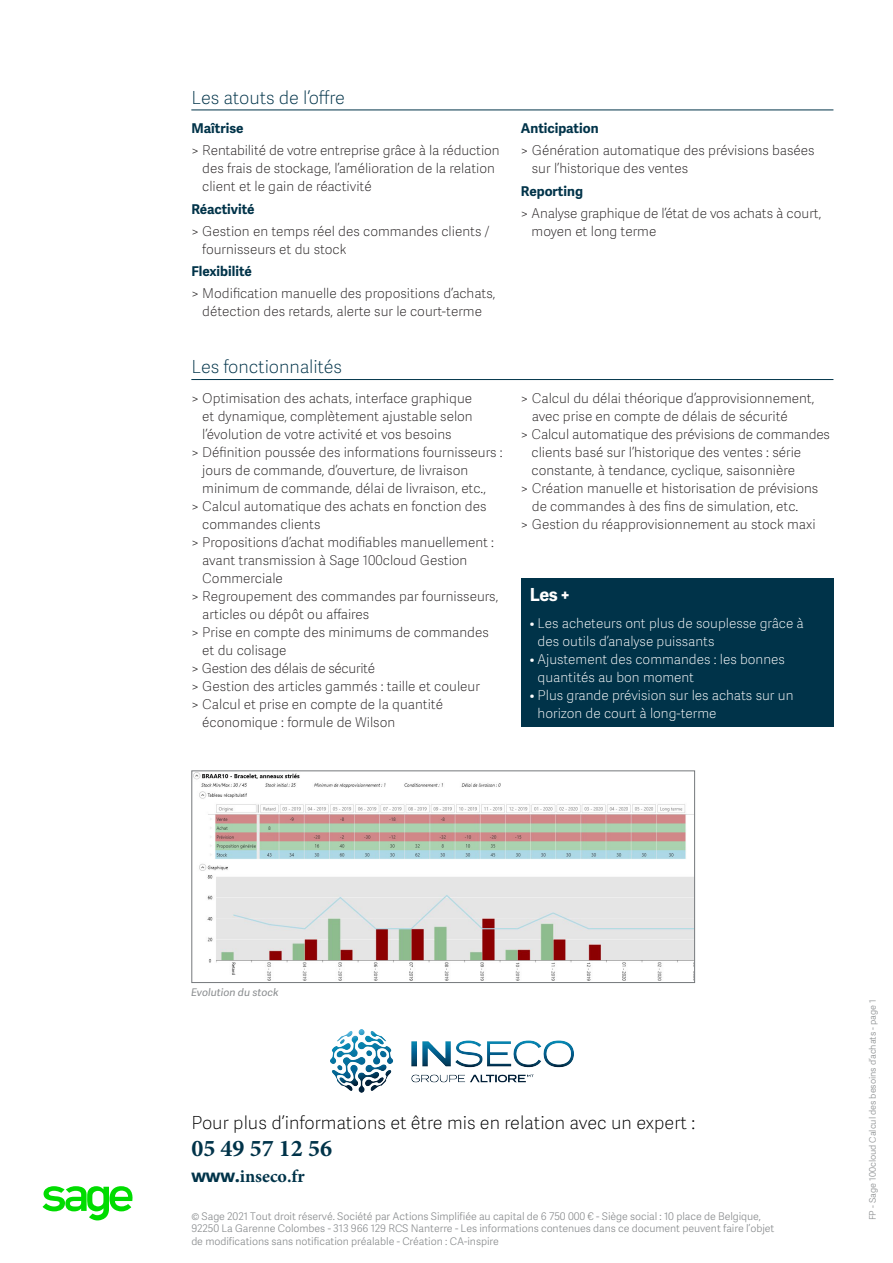
<style>
.page{position:relative;width:893px;height:1263px;background:#fff}
.page>*{position:absolute;margin:0;border:0;box-sizing:border-box;transform-origin:0 0}
.t1{font:700 24px "Minion Pro";color:#003349}
.t2{font:18px "Adelle Sans SAGE Th";color:#000}
.Intro_SubHead_2{font:18px "Adelle Sans SAGE Th";letter-spacing:-.005em;color:#003349}
.t3{font:700 18px "Minion Pro";color:#003349}
.Titre_encadré{font:700 18px "Adelle Sans SAGE";color:#fff}
.Body_verso_8_5pt_puc{font:13.5px/18px "Adelle Sans SAGE Th";color:#231f20}
.Titre_encadré-2{font:13.5px/18px "Adelle Sans SAGE Th";color:#fff}
.Body_8pt{font:700 13.5px "Adelle Sans SAGE";color:#003349}
.Body_verso_8_5pt_puc-2{font:13.5px "Adelle Sans SAGE Th";letter-spacing:-.02em;color:#231f20}
.t4{font:10.5px/12.6px "Adelle Sans SAGE Lt";letter-spacing:-.005em;color:#888b8d}
.Intro_Copy{font:italic 10.5px "Adelle Sans SAGE";color:#888b8d}
.t5{font:9px "Adelle Sans SAGE Lt";color:#888b8d}
.s1{font-family:"Adelle Sans SAGE"}
</style>
<div class="page">
<hr style="left:191px;top:110px;width:642px;height:1px;background:#003349">
<hr style="left:191px;top:379px;width:642px;height:1px;background:#003349">
<div style="left:521px;top:578px;width:312px;height:149px;background:#003349"></div>
<img style="left:193px;top:772px;width:500px;height:209px">
<div style="left:191px;top:770px;width:504px;height:213px;border:1px solid #75787b"></div>
<svg style="left:43px;top:1186px;width:90px;height:34px"></svg>
<img style="left:331px;top:1030px;width:243px;height:63px">
<p class="Intro_SubHead_2" style="left:191px;top:85px;width:155px">Les atouts de l’offre</p>
<p class="Body_8pt" style="left:191px;top:118px;width:54px">Maîtrise</p>
<p class="Body_verso_8_5pt_puc" style="left:202px;top:141px;width:299px;text-indent:-11px">&gt; Rentabilité de votre entreprise grâce à la réduction des frais de stockage, l’amélioration de la relation client et le gain de réactivité</p>
<p class="Body_8pt" style="left:191px;top:199px;width:65px">Réactivité</p>
<p class="Body_verso_8_5pt_puc" style="left:202px;top:222px;width:288px;text-indent:-11px">&gt; Gestion en temps réel des commandes clients / fournisseurs et du stock</p>
<p class="Body_8pt" style="left:191px;top:261px;width:62px">Flexibilité</p>
<p class="Body_verso_8_5pt_puc" style="left:191px;top:284px;width:306px;text-align:center">&gt; Modification manuelle des propositions d’achats, détection des retards, alerte sur le court-terme</p>
<p class="Intro_SubHead_2" style="left:191px;top:354px;width:152px">Les fonctionnalités</p>
<p class="Body_verso_8_5pt_puc" style="left:202px;top:388px;width:272px;text-align:justify;text-indent:-11px">&gt; Optimisation des achats, interface graphique et dynamique, complètement ajustable selon l’évolution de votre activité et vos besoins</p>
<p class="Body_verso_8_5pt_puc" style="left:202px;top:442px;width:302px;text-indent:-11px">&gt; Définition poussée des informations fournisseurs : jours de commande, d’ouverture, de livraison minimum de commande, délai de livraison, etc.,</p>
<p class="Body_verso_8_5pt_puc" style="left:202px;top:496px;width:286px;text-indent:-11px">&gt; Calcul automatique des achats en fonction des commandes clients</p>
<p class="Body_verso_8_5pt_puc" style="left:202px;top:532px;width:293px;text-indent:-11px">&gt; Propositions d’achat modifiables manuellement : avant transmission à Sage 100cloud Gestion<br>Commerciale</p>
<p class="Body_verso_8_5pt_puc" style="left:202px;top:586px;width:298px;text-indent:-11px">&gt; Regroupement des commandes par fournisseurs, articles ou dépôt ou affaires</p>
<p class="Body_verso_8_5pt_puc" style="left:202px;top:622px;width:288px;text-indent:-11px">&gt; Prise en compte des minimums de commandes et du colisage</p>
<p class="Body_verso_8_5pt_puc-2" style="left:191px;top:658px;width:185px">&gt; Gestion des délais de sécurité</p>
<p class="Body_verso_8_5pt_puc" style="left:191px;top:676px;width:290px">&gt; Gestion des articles gammés : taille et couleur</p>
<p class="Body_verso_8_5pt_puc" style="left:202px;top:694px;width:242px;text-indent:-11px">&gt; Calcul et prise en compte de la quantité économique : formule de Wilson</p>
<p class="Body_8pt" style="left:521px;top:118px;width:79px">Anticipation</p>
<p class="Body_verso_8_5pt_puc" style="left:532px;top:141px;width:284px;text-indent:-11px">&gt; Génération automatique des prévisions basées sur l’historique des ventes</p>
<p class="Body_8pt" style="left:521px;top:181px;width:64px">Reporting</p>
<p class="Body_verso_8_5pt_puc" style="left:532px;top:204px;width:291px;text-indent:-11px">&gt; Analyse graphique de l’état de vos achats à court, moyen et long terme</p>
<p class="Body_verso_8_5pt_puc" style="left:532px;top:388px;width:284px;text-indent:-11px">&gt; Calcul du délai théorique d’approvisionnement, avec prise en compte de délais de sécurité</p>
<p class="Body_verso_8_5pt_puc" style="left:532px;top:424px;width:300px;text-indent:-11px">&gt; Calcul automatique des prévisions de commandes clients basé sur l’historique des ventes : série constante, à tendance, cyclique, saisonnière</p>
<p class="Body_verso_8_5pt_puc" style="left:532px;top:478px;width:288px;text-indent:-11px">&gt; Création manuelle et historisation de prévisions de commandes à des fins de simulation, etc.</p>
<p class="Body_verso_8_5pt_puc" style="left:521px;top:514px;width:296px">&gt; Gestion du réapprovisionnement au stock maxi</p>
<p class="Titre_encadré" style="left:530px;top:581px;width:42px">Les +</p>
<p class="Titre_encadré-2" style="left:538px;top:613px;width:268px;text-indent:-8px">• Les acheteurs ont plus de souplesse grâce à des outils d’analyse puissants</p>
<p class="Titre_encadré-2" style="left:538px;top:649px;width:249px;text-indent:-8px">• Ajustement des commandes : les bonnes quantités au bon moment</p>
<p class="Titre_encadré-2" style="left:538px;top:685px;width:257px;text-indent:-8px">• Plus grande prévision sur les achats sur un horizon de court à long-terme</p>
<p class="Intro_Copy" style="left:191px;top:985px;width:89px">Evolution du stock</p>
<h2 class="t2" style="left:191px;top:1110px;width:505px">Pour plus d’informations et être mis en relation avec un expert :</h2>
<h1 class="t1" style="left:191px;top:1131px;width:142px">05 49 57 12 56</h1>
<h2 class="t3" style="left:191px;top:1163px;width:115px"><span class="s1">www.</span>inseco.fr</h2>
<p class="t4" style="left:191px;top:1209px;width:584px">© Sage 2021 Tout droit réservé. Société par Actions Simplifiée au capital de 6 750 000 € - Siège social : 10 place de Belgique,<br>92250 La Garenne Colombes - 313 966 129 RCS Nanterre - Les informations contenues dans ce document peuvent faire l’objet de modifications sans notification préalable - Création : CA-inspire</p>
<p class="t5" style="left:866px;top:1220px;width:223px;rotate:-90deg">FP - Sage 100cloud Calcul des besoins d’achats - page 1</p>
</div>
